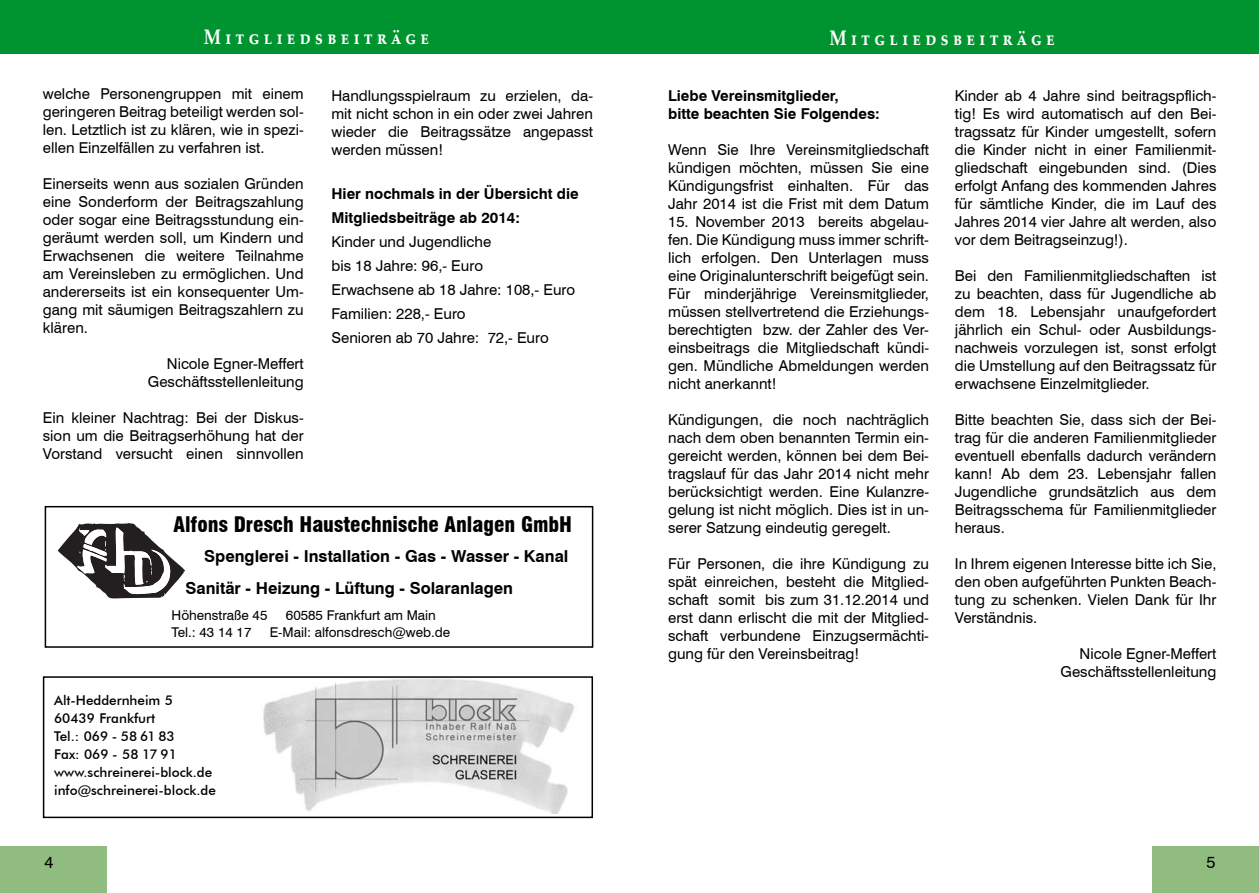
<style>
.page{position:relative;width:1259px;height:893px;background:#fff}
.page>*{position:absolute;margin:0;border:0;box-sizing:border-box;transform-origin:0 0}
.t1{font:900 condensed 21px "Swiss 721 BT";color:#000}
.t2{font:700 21px "Palatino Linotype";color:#fff;scale:.82 1}
.t3{font:700 16.5px/31.5px "Swiss 721 BT";color:#000}
.t4{font:16.5px "Swiss 721 BT";color:#000}
.t5{font:15px/18px "Swiss 721 BT";color:#000;text-align:justify}
.t6{font:700 15px/18px "Swiss 721 BT";color:#000}
.t7{font:500 13.5px/18px "Futura BT";color:#000}
.t8{font:13.5px "Swiss 721 BT";color:#000}
</style>
<div class="page">
<div style="left:0;top:0;width:1259px;height:54px;background:#009430"></div>
<div style="left:0;top:847px;width:106px;height:46px;background:#90bd7f"></div>
<div style="left:1152px;top:847px;width:107px;height:46px;background:#90bd7f"></div>
<img style="left:263px;top:679px;width:312px;height:135px">
<div style="left:43px;top:676px;width:550px;height:142px;border:2px solid #000"></div>
<svg style="left:58px;top:523px;width:127px;height:76px"></svg>
<div style="left:173px;top:516px;width:419px;height:42px;background:#fff"></div>
<div style="left:45px;top:506px;width:548px;height:142px;border:2px solid #000"></div>
<h1 class="t2" style="left:204px;top:22px;width:276px">M i t g l i e d s b e i t r ä g e</h1>
<h1 class="t2" style="left:829px;top:23px;width:276px">M i t g l i e d s b e i t r ä g e</h1>
<p class="t5" style="left:43px;top:85px;width:262px">welche Personengruppen mit einem geringeren Beitrag beteiligt werden sol&shy;len. Letztlich ist zu klären, wie in spezi&shy;ellen Einzelfällen zu verfahren ist.</p>
<p class="t5" style="left:43px;top:175px;width:262px">Einerseits wenn aus sozialen Gründen eine Sonderform der Beitragszahlung oder sogar eine Beitragsstundung ein&shy;geräumt werden soll, um Kindern und Erwachsenen die weitere Teilnahme am Vereinsleben zu ermöglichen. Und andererseits ist ein konsequenter Um&shy;gang mit säumigen Beitragszahlern zu klären.</p>
<p class="t5" style="left:148px;top:355px;width:157px;text-align:right">Nicole Egner-Meffert<br>Geschäftsstellenleitung</p>
<p class="t5" style="left:43px;top:409px;width:262px">Ein kleiner Nachtrag: Bei der Diskus&shy;sion um die Beitragserhöhung hat der Vorstand versucht einen sinnvollen</p>
<p class="t5" style="left:331px;top:86px;width:263px">Handlungsspielraum zu erzielen, da&shy;mit nicht schon in ein oder zwei Jahren wieder die Beitragssätze angepasst werden müssen!</p>
<p class="t6" style="left:668px;top:86px;width:213px">Liebe Vereinsmitglieder,<br>bitte beachten Sie Folgendes:</p>
<p class="t5" style="left:668px;top:140px;width:262px">Wenn Sie Ihre Vereinsmitgliedschaft kündigen möchten, müssen Sie eine Kündigungsfrist einhalten. Für das Jahr 2014 ist die Frist mit dem Datum</p>
<p class="t5" style="left:668px;top:212px;width:262px">15. November 2013 bereits abgelau&shy;fen. Die Kündigung muss immer schrift&shy;lich erfolgen. Den Unterlagen muss eine Originalunterschrift beigefügt sein.<br>Für minderjährige Vereinsmitglieder, müssen stellvertretend die Erziehungs&shy;berechtigten bzw. der Zahler des Ver&shy;einsbeitrags die Mitgliedschaft kündi&shy;gen. Mündliche Abmeldungen werden nicht anerkannt!</p>
<p class="t5" style="left:668px;top:410px;width:262px">Kündigungen, die noch nachträglich nach dem oben benannten Termin ein&shy;gereicht werden, können bei dem Bei&shy;tragslauf für das Jahr 2014 nicht mehr berücksichtigt werden. Eine Kulanzre&shy;gelung ist nicht möglich. Dies ist in un&shy;serer Satzung eindeutig geregelt.</p>
<p class="t5" style="left:668px;top:554px;width:262px">Für Personen, die ihre Kündigung zu spät einreichen, besteht die Mitglied&shy;schaft somit bis zum 31.12.2014 und erst dann erlischt die mit der Mitglied&shy;schaft verbundene Einzugsermächti&shy;gung für den Vereinsbeitrag!</p>
<p class="t6" style="left:331px;top:181px;width:249px;line-height:24px">Hier nochmals in der Übersicht die<br>Mitgliedsbeiträge ab 2014:</p>
<p class="t5" style="left:331px;top:229px;width:245px;line-height:24px;text-align:left">Kinder und Jugendliche<br>bis 18 Jahre: 96,- Euro<br>Erwachsene ab 18 Jahre: 108,- Euro<br>Familien: 228,- Euro<br>Senioren ab 70 Jahre: 72,- Euro</p>
<h1 class="t1" style="left:173px;top:511px;width:400px">Alfons Dresch Haustechnische Anlagen GmbH</h1>
<p class="t3" style="left:185px;top:540px;width:384px;text-indent:19px">Spenglerei - Installation - Gas - Wasser - Kanal<br>Sanitär - Heizung - Lüftung - Solaranlagen</p>
<p class="t8" style="left:172px;top:607px;width:97px">Höhenstraße 45</p>
<p class="t8" style="left:286px;top:607px;width:151px">60585 Frankfurt am Main</p>
<p class="t8" style="left:172px;top:624px;width:81px">Tel.: 43 14 17</p>
<p class="t8" style="left:270px;top:624px;width:182px">E-Mail: alfonsdresch@web.de</p>
<p class="t7" style="left:54px;top:691px;width:163px">Alt-Heddernheim 5<br>60439 Frankfurt<br>Tel.: 069 - 58 61 83<br>Fax: 069 - 58 17 91 www.schreinerei-block.de info@schreinerei-block.de</p>
<p class="t5" style="left:955px;top:86px;width:263px">Kinder ab 4 Jahre sind beitragspflich&shy;tig! Es wird automatisch auf den Bei&shy;tragssatz für Kinder umgestellt, sofern die Kinder nicht in einer Familienmit&shy;gliedschaft eingebunden sind. (Dies erfolgt Anfang des kommenden Jahres für sämtliche Kinder, die im Lauf des Jahres 2014 vier Jahre alt werden, also vor dem Beitragseinzug!).</p>
<p class="t5" style="left:955px;top:266px;width:263px">Bei den Familienmitgliedschaften ist zu beachten, dass für Jugendliche ab dem 18. Lebensjahr unaufgefordert jährlich ein Schul- oder Ausbildungs&shy;nachweis vorzulegen ist, sonst erfolgt die Umstellung auf den Beitragssatz für erwachsene Einzelmitglieder.</p>
<p class="t5" style="left:955px;top:410px;width:263px">Bitte beachten Sie, dass sich der Bei&shy;trag für die anderen Familienmitglieder eventuell ebenfalls dadurch verändern kann! Ab dem 23. Lebensjahr fallen Jugendliche grundsätzlich aus dem Beitragsschema für Familienmitglieder heraus.</p>
<p class="t5" style="left:955px;top:554px;width:263px">In Ihrem eigenen Interesse bitte ich Sie, den oben aufgeführten Punkten Beach&shy;tung zu schenken. Vielen Dank für Ihr Verständnis.</p>
<p class="t5" style="left:1060px;top:644px;width:157px;text-align:right">Nicole Egner-Meffert<br>Geschäftsstellenleitung</p>
<p class="t4" style="left:45px;top:852px;width:11px">4</p>
<p class="t4" style="left:1206px;top:852px;width:11px">5</p>
</div>
